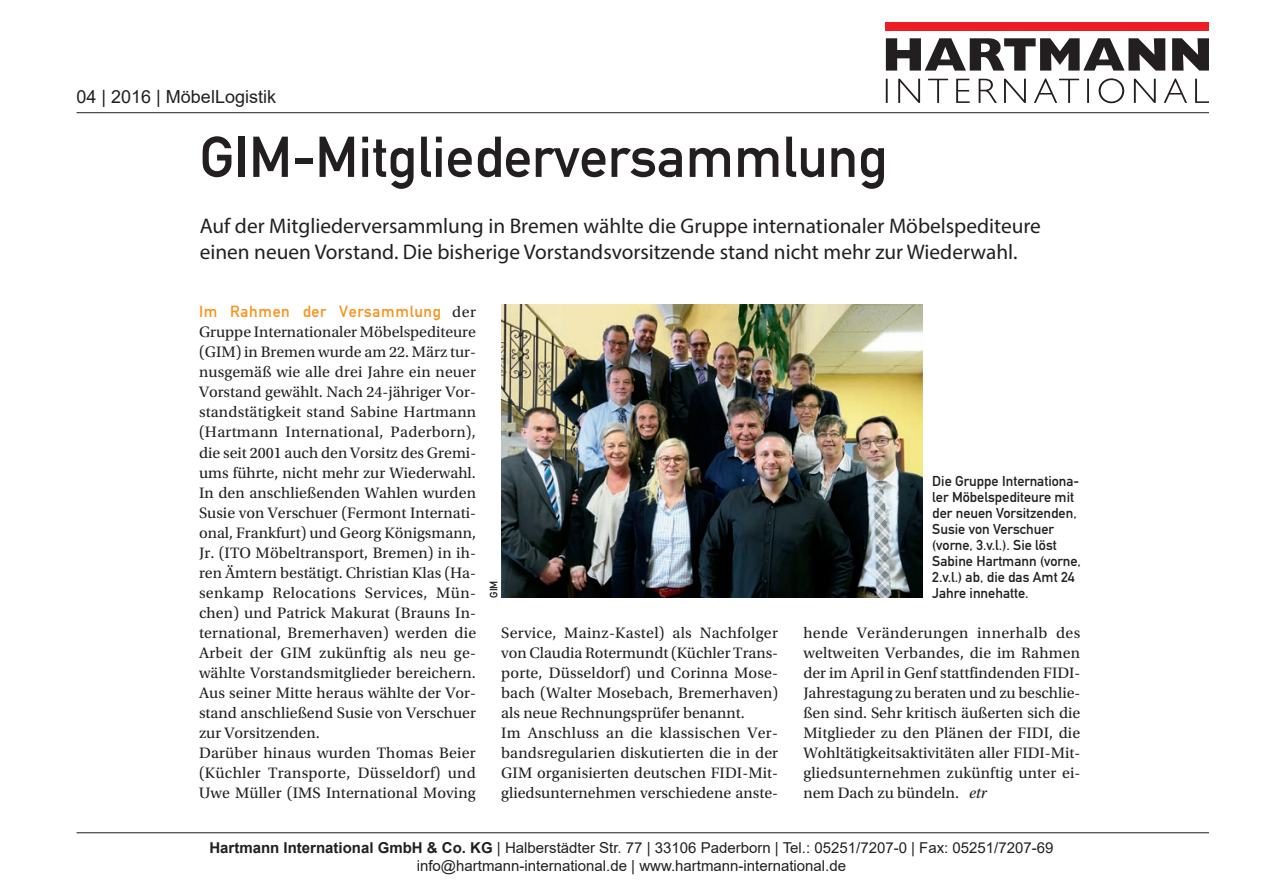
<style>
.page{position:relative;width:1263px;height:893px;background:#fff}
.page>*{position:absolute;margin:0;border:0;box-sizing:border-box;transform-origin:0 0}
.t1{font:56.55px "DIN Mittelschrift Std";color:#231f20}
.t2{font:21.15px/26.5px "Myriad Pro";color:#231f20}
.t3{font:18px "Arial";color:#231f20}
.t4{font:15.9px/20.1px "Utopia Std";letter-spacing:.005em;color:#231f20}
.t5{font:15.9px "DIN Mittelschrift Std";letter-spacing:.04em;color:#f7931d}
.t6{font:15px/18px "Arial";color:#231f20;text-align:center}
.t7{font:14.1px/15.9px "DIN Mittelschrift Std";color:#231f20}
.t8{font:10.65px "DIN Mittelschrift Std";color:#231f20}
.s1{font-family:"Utopia Std";color:#231f20}
.s2{font-style:italic}
.s3{font-weight:700}
</style>
<div class="page">
<svg style="left:886px;top:38px;width:323px;height:33px"></svg>
<div style="left:886px;top:22px;width:323px;height:8px;background:#ee1d23"></div>
<svg style="left:886px;top:78px;width:323px;height:25px"></svg>
<hr style="left:77px;top:112px;width:1132px;height:1px;background:#231f20">
<hr style="left:77px;top:832px;width:1132px;height:1px;background:#231f20">
<img style="left:502px;top:305px;width:420px;height:293px">
<p class="t3" style="left:77px;top:85px;width:201px">04 | 2016 | MöbelLogistik</p>
<h1 class="t1" style="left:200px;top:124px;width:689px">GIM-Mitgliederversammlung</h1>
<h2 class="t2" style="left:200px;top:212px;width:843px">Auf der Mitgliederversammlung in Bremen wählte die Gruppe internationaler Möbelspediteure einen neuen Vorstand. Die bisherige Vorstandsvorsitzende stand nicht mehr zur Wiederwahl.</h2>
<p class="t5" style="left:199px;top:302px;width:279px">Im Rahmen der Versammlung <span class="s1">der</span></p>
<p class="t4" style="left:199px;top:322px;width:279px">Gruppe Internationaler Möbelspediteure (GIM) in Bremen wurde am 22. März tur&shy;nusgemäß wie alle drei Jahre ein neuer Vorstand gewählt. Nach 24-jähriger Vor&shy;standstätigkeit stand Sabine Hartmann (Hartmann International, Paderborn), die seit 2001 auch den Vorsitz des Gremi&shy;ums führte, nicht mehr zur Wiederwahl.<br>In den anschließenden Wahlen wurden Susie von Verschuer (Fermont Internati&shy;onal, Frankfurt) und Georg Königsmann, Jr. (ITO Möbeltransport, Bremen) in ih&shy;ren Ämtern bestätigt. Christian Klas (Ha&shy;senkamp Relocations Services, Mün&shy;chen) und Patrick Makurat (Brauns In&shy;ternational, Bremerhaven) werden die Arbeit der GIM zukünftig als neu ge&shy;wählte Vorstandsmitglieder bereichern.<br>Aus seiner Mitte heraus wählte der Vor&shy;stand anschließend Susie von Verschuer zur Vorsitzenden.<br>Darüber hinaus wurden Thomas Beier (Küchler Transporte, Düsseldorf) und Uwe Müller (IMS International Moving</p>
<p class="t8" style="left:487px;top:598px;width:19px;rotate:-90deg">GIM</p>
<p class="t7" style="left:932px;top:474px;width:150px">Die Gruppe Internationa&shy;ler Möbelspediteure mit der neuen Vorsitzenden,<br>Susie von Verschuer (vorne, 3.v.l.). Sie löst<br>Sabine Hartmann (vorne,<br>2.v.l.) ab, die das Amt 24<br>Jahre innehatte.</p>
<p class="t4" style="left:501px;top:623px;width:279px">Service, Mainz-Kastel) als Nachfolger von Claudia Rotermundt (Küchler Trans&shy;porte, Düsseldorf) und Corinna Mose&shy;bach (Walter Mosebach, Bremerhaven) als neue Rechnungsprüfer benannt.<br>Im Anschluss an die klassischen Ver&shy;bandsregularien diskutierten die in der GIM organisierten deutschen FIDI-Mit&shy;gliedsunternehmen verschiedene anste-</p>
<p class="t4" style="left:803px;top:623px;width:279px;text-align:justify">hende Veränderungen innerhalb des weltweiten Verbandes, die im Rahmen der im April in Genf stattfindenden FIDI-Jahrestagung zu beraten und zu beschlie&shy;ßen sind. Sehr kritisch äußerten sich die Mitglieder zu den Plänen der FIDI, die Wohltätigkeitsaktivitäten aller FIDI-Mit&shy;gliedsunternehmen zukünftig unter ei&shy;nem Dach zu bündeln. <span class="s2">etr</span></p>
<p class="t6" style="left:209px;top:839px;width:846px"><span class="s3">Hartmann International GmbH &amp; Co. KG</span> | Halberstädter Str. 77 | 33106 Paderborn | Tel.: 05251/7207-0 | Fax: 05251/7207-69 info@hartmann-international.de | www.hartmann-international.de</p>
</div>
